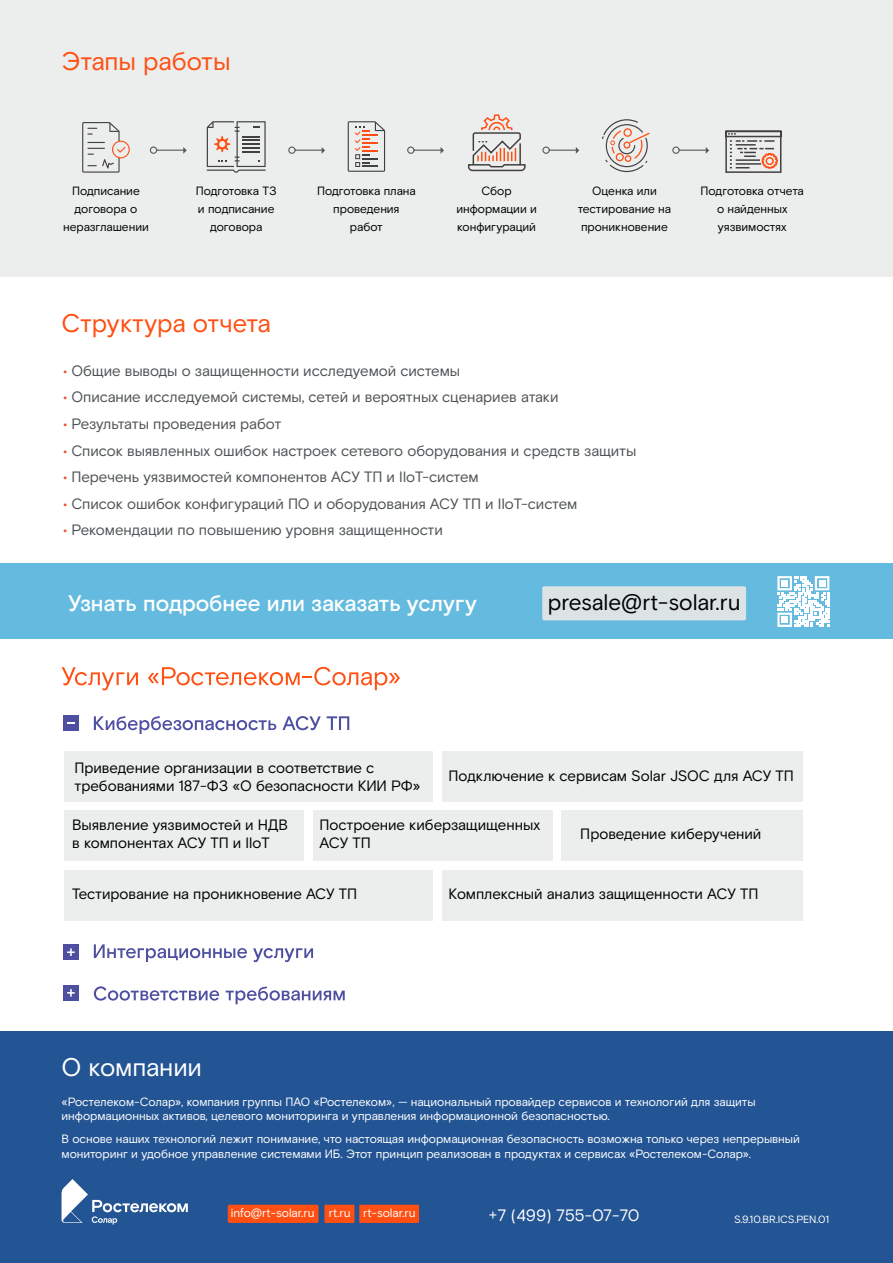
<style>
.page{position:relative;width:893px;height:1263px;background:#fff}
.page>*{position:absolute;margin:0;border:0;box-sizing:border-box;transform-origin:0 0}
.t1{font:25.5px "Rostelecom Basis";letter-spacing:-.005em;color:#ff4f12}
.t2{font:25.5px "Rostelecom Basis";letter-spacing:-.005em;color:#fff}
.t3{font:500 22.5px "Rostelecom Basis";letter-spacing:-.005em;color:#fff}
.t4{font:22.5px "Rostelecom Basis";letter-spacing:-.005em;color:#000}
.t5{font:16.5px "Rostelecom Basis";color:#fff}
.t6{font:15px "Rostelecom Basis";letter-spacing:-.005em;color:#4f5356}
.t7{font:15px/18px "Rostelecom Basis";letter-spacing:-.005em;color:#000101}
.t8{font:12px/14.4px "Rostelecom Basis";letter-spacing:-.005em;color:#fff}
.t9{font:12px/18px "Rostelecom Basis";letter-spacing:-.005em;color:#000101;text-align:center}
.t10{font:10.5px "Rostelecom Basis";letter-spacing:-.015em;color:#fff}
.s1{color:#f05123}
</style>
<div class="page">
<div style="left:0;top:0;width:893px;height:276px;background:#eceded"></div>
<div style="left:0;top:1031px;width:893px;height:232px;background:#235493"></div>
<div style="left:0;top:563px;width:893px;height:76px;background:#65bbdf"></div>
<div style="left:324px;top:1205px;width:30px;height:18px;background:#ff4f12"></div>
<div style="left:228px;top:1205px;width:91px;height:18px;background:#ff4f12;border-radius:2px"></div>
<div style="left:359px;top:1205px;width:60px;height:18px;background:#ff4f12"></div>
<svg style="left:61px;top:1179px;width:127px;height:45px"></svg>
<div style="left:542px;top:586px;width:204px;height:34px;background:#dce3e4;border-radius:2px"></div>
<svg style="left:82px;top:122px;width:48px;height:51px"></svg>
<svg style="left:207px;top:121px;width:59px;height:52px"></svg>
<svg style="left:348px;top:121px;width:37px;height:51px"></svg>
<svg style="left:468px;top:115px;width:57px;height:57px"></svg>
<svg style="left:725px;top:130px;width:57px;height:43px"></svg>
<svg style="left:149px;top:146px;width:38px;height:8px"></svg>
<svg style="left:288px;top:146px;width:37px;height:8px"></svg>
<svg style="left:407px;top:146px;width:37px;height:8px"></svg>
<svg style="left:542px;top:146px;width:37px;height:8px"></svg>
<svg style="left:672px;top:146px;width:37px;height:8px"></svg>
<svg style="left:62px;top:667px;width:76px;height:23px"></svg>
<svg style="left:148px;top:667px;width:252px;height:23px"></svg>
<svg style="left:602px;top:119px;width:48px;height:53px"></svg>
<svg style="left:777px;top:576px;width:52px;height:51px"></svg>
<svg style="left:94px;top:944px;width:153px;height:18px"></svg>
<svg style="left:253px;top:948px;width:60px;height:14px"></svg>
<div style="left:63px;top:944px;width:16px;height:16px;background:#4e4fa1"></div>
<svg style="left:67px;top:948px;width:8px;height:8px"></svg>
<div style="left:63px;top:715px;width:16px;height:16px;background:#4e4fa1"></div>
<svg style="left:67px;top:722px;width:8px;height:2px"></svg>
<div style="left:63px;top:985px;width:16px;height:16px;background:#4e4fa1"></div>
<svg style="left:67px;top:989px;width:8px;height:8px"></svg>
<div style="left:64px;top:751px;width:369px;height:50px;background:#eceded"></div>
<div style="left:561px;top:810px;width:242px;height:51px;background:#eceded"></div>
<div style="left:64px;top:870px;width:369px;height:50px;background:#eceded"></div>
<div style="left:64px;top:810px;width:240px;height:51px;background:#eceded"></div>
<div style="left:313px;top:810px;width:240px;height:51px;background:#eceded"></div>
<div style="left:442px;top:751px;width:361px;height:50px;background:#eceded"></div>
<div style="left:442px;top:870px;width:361px;height:50px;background:#eceded"></div>
<svg style="left:94px;top:986px;width:125px;height:14px"></svg>
<svg style="left:226px;top:986px;width:119px;height:18px"></svg>
<svg style="left:94px;top:716px;width:182px;height:18px"></svg>
<svg style="left:282px;top:716px;width:39px;height:14px"></svg>
<svg style="left:327px;top:716px;width:22px;height:14px"></svg>
<h1 class="t1" style="left:62px;top:46px;width:171px">Этапы работы</h1>
<p class="t9" style="left:196px;top:182px;width:82px">Подготовка ТЗ и подписание договора</p>
<p class="t9" style="left:456px;top:182px;width:82px">Сбор информации и конфигураций</p>
<p class="t9" style="left:63px;top:182px;width:87px">Подписание договора о неразглашении</p>
<p class="t9" style="left:317px;top:182px;width:100px">Подготовка плана проведения работ</p>
<p class="t9" style="left:578px;top:182px;width:95px">Оценка или тестирование на проникновение</p>
<p class="t9" style="left:701px;top:182px;width:105px">Подготовка отчета о найденных уязвимостях</p>
<h1 class="t1" style="left:62px;top:308px;width:211px">Структура отчета</h1>
<p class="t6" style="left:63px;top:362px;width:399px"><span class="s1">•</span> Общие выводы о защищенности исследуемой системы</p>
<p class="t6" style="left:63px;top:388px;width:497px"><span class="s1">•</span> Описание исследуемой системы, сетей и вероятных сценариев атаки</p>
<p class="t6" style="left:63px;top:415px;width:220px"><span class="s1">•</span> Результаты проведения работ</p>
<p class="t6" style="left:63px;top:441px;width:575px"><span class="s1">•</span> Список выявленных ошибок настроек сетевого оборудования и средств защиты</p>
<p class="t6" style="left:63px;top:468px;width:417px"><span class="s1">•</span> Перечень уязвимостей компонентов АСУ ТП и IIoT-систем</p>
<p class="t6" style="left:63px;top:494px;width:516px"><span class="s1">•</span> Список ошибок конфигураций ПО и оборудования АСУ ТП и IIoT-систем</p>
<p class="t6" style="left:63px;top:521px;width:381px"><span class="s1">•</span> Рекомендации по повышению уровня защищенности</p>
<h2 class="t3" style="left:68px;top:590px;width:410px">Узнать подробнее или заказать услугу</h2>
<h2 class="t4" style="left:548px;top:589px;width:194px">presale@rt-solar.ru</h2>
<p class="t7" style="left:74px;top:758px;width:348px">Приведение организации в соответствие с требованиями 187-ФЗ «О безопасности КИИ РФ»</p>
<p class="t7" style="left:449px;top:767px;width:347px">Подключение к сервисам Solar JSOC для АСУ ТП</p>
<p class="t7" style="left:320px;top:816px;width:222px">Построение киберзащищенных<br>АСУ ТП</p>
<p class="t7" style="left:72px;top:816px;width:217px">Выявление уязвимостей и НДВ в компонентах АСУ ТП и IloT</p>
<p class="t7" style="left:580px;top:825px;width:183px">Проведение киберучений</p>
<p class="t7" style="left:449px;top:885px;width:311px">Комплексный анализ защищенности АСУ ТП</p>
<p class="t7" style="left:72px;top:885px;width:286px">Тестирование на проникновение АСУ ТП</p>
<h1 class="t2" style="left:62px;top:1052px;width:142px">О компании</h1>
<p class="t8" style="left:62px;top:1095px;width:696px">«Ростелеком-Солар», компания группы ПАО «Ростелеком», — национальный провайдер сервисов и технологий для защиты информационных активов, целевого мониторинга и управления информационной безопасностью.</p>
<p class="t8" style="left:62px;top:1132px;width:740px">В основе наших технологий лежит понимание, что настоящая информационная безопасность возможна только через непрерывный мониторинг и удобное управление системами ИБ. Этот принцип реализован в продуктах и сервисах «Ростелеком-Солар».</p>
<p class="t8" style="left:231px;top:1206px;width:186px">info@rt-solar.ru rt.ru rt-solar.ru</p>
<h3 class="t5" style="left:489px;top:1206px;width:152px">+7 (499) 755-07-70</h3>
<p class="t10" style="left:734px;top:1213px;width:96px">S.9.10.BR.ICS.PEN.01</p>
</div>
